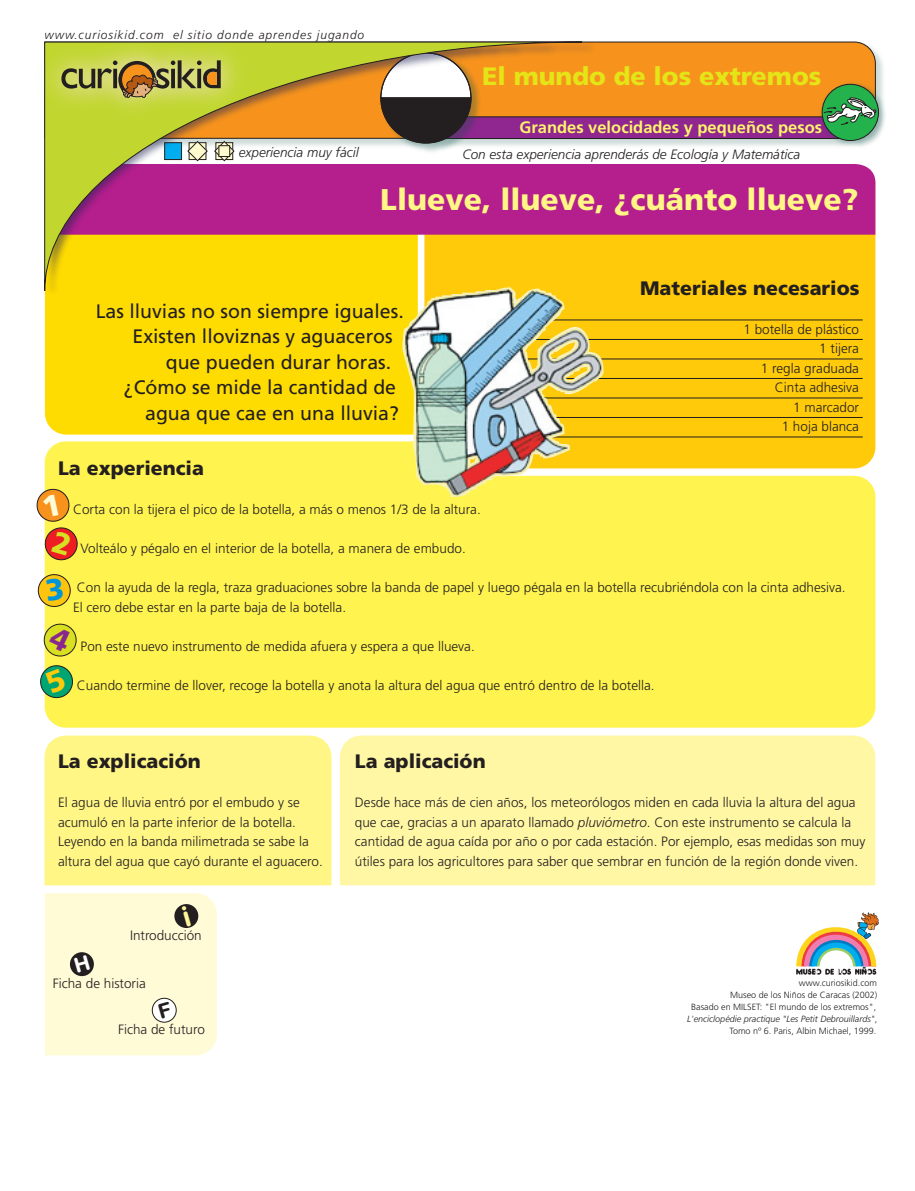
<style>
.page{position:relative;width:915px;height:1191px;background:#fff}
.page>*{position:absolute;margin:0;border:0;box-sizing:border-box;transform-origin:0 0}
.t1{font:900 30px "Frutiger";color:#fff685}
.t2{font:900 25.2px "Frutiger";color:#e4e417}
.t3{font:19.5px "Frutiger";color:#231f20}
.t4{font:900 19.5px "Frutiger";color:#231f20}
.t5{font:700 16.5px "Frutiger";color:#fff46d}
.t6{font:300 13.5px/19.5px "Frutiger";color:#231f20}
.t7{font:italic 300 13.5px "Frutiger";color:#231f20}
.t8{font:italic 300 12px "Frutiger";letter-spacing:.075em;color:#231f20}
.t9{font:300 9px/12px "Frutiger";color:#231f20;text-align:right}
.s1{font-style:italic}
</style>
<div class="page">
<div style="left:340px;top:735px;width:535px;height:150px;background:#fff7a4"></div>
<div style="left:44px;top:735px;width:287px;height:150px;background:#fff685"></div>
<div style="left:45px;top:441px;width:830px;height:287px;background:#fff34f"></div>
<div style="left:597px;top:235px;width:278px;height:233px;background:#feca0a"></div>
<div style="left:45px;top:296px;width:357px;height:138px;background:#ffdc01"></div>
<div style="left:597px;top:164px;width:278px;height:71px;background:#b41e8d"></div>
<svg style="left:597px;top:42px;width:278px;height:10px;background:#eb8f23"></svg>
<svg style="left:603px;top:397px;width:259px;height:1px"></svg>
<svg style="left:603px;top:417px;width:259px;height:1px"></svg>
<svg style="left:603px;top:436px;width:259px;height:1px"></svg>
<svg style="left:603px;top:378px;width:259px;height:1px"></svg>
<svg style="left:603px;top:358px;width:259px;height:1px"></svg>
<svg style="left:603px;top:339px;width:259px;height:1px"></svg>
<svg style="left:603px;top:319px;width:259px;height:1px"></svg>
<svg style="left:796px;top:912px;width:82px;height:62px"></svg>
<img style="left:818px;top:81px;width:67px;height:66px">
<img style="left:45px;top:41px;width:552px;height:255px">
<svg style="left:44px;top:42px;width:538px;height:249px;background:#d58858"></svg>
<img style="left:44px;top:41px;width:8px;height:107px">
<img style="left:52px;top:41px;width:7px;height:107px">
<img style="left:214px;top:41px;width:68px;height:107px">
<img style="left:59px;top:41px;width:155px;height:111px">
<svg style="left:61px;top:60px;width:160px;height:42px;background:#a6a148"></svg>
<svg style="left:379px;top:52px;width:497px;height:92px;background:#c3804c"></svg>
<img style="left:402px;top:287px;width:201px;height:210px">
<svg style="left:36px;top:487px;width:43px;height:74px;background:#eb9e50"></svg>
<svg style="left:37px;top:573px;width:34px;height:35px"></svg>
<div style="left:45px;top:893px;width:172px;height:162px;background:#fffbd6"></div>
<svg style="left:40px;top:622px;width:38px;height:78px;background:#a5cd59"></svg>
<p class="t8" style="left:45px;top:28px;width:321px">www.curiosikid.com el sitio donde aprendes jugando</p>
<p class="t7" style="left:239px;top:144px;width:121px">experiencia muy fácil</p>
<h2 class="t2" style="left:482px;top:61px;width:340px">El mundo de los extremos</h2>
<p class="t5" style="left:519px;top:118px;width:304px">Grandes velocidades y pequeños pesos</p>
<p class="t7" style="left:462px;top:146px;width:339px">Con esta experiencia aprenderás de Ecología y Matemática</p>
<h1 class="t1" style="left:380px;top:182px;width:479px">Llueve, llueve, ¿cuánto llueve?</h1>
<h3 class="t4" style="left:640px;top:276px;width:221px">Materiales necesarios</h3>
<h3 class="t3" style="left:96px;top:300px;width:309px">Las lluvias no son siempre iguales.</h3>
<h3 class="t3" style="left:132px;top:325px;width:262px">Existen lloviznas y aguaceros</h3>
<h3 class="t3" style="left:166px;top:351px;width:227px">que pueden durar horas.</h3>
<h3 class="t3" style="left:124px;top:376px;width:273px">¿Cómo se mide la cantidad de</h3>
<h3 class="t3" style="left:145px;top:402px;width:255px">agua que cae en una lluvia?</h3>
<p class="t6" style="left:743px;top:319px;width:117px;text-align:right">1 botella de plástico<br>1 tijera<br>1 regla graduada<br>Cinta adhesiva<br>1 marcador<br>1 hoja blanca</p>
<h3 class="t4" style="left:58px;top:457px;width:147px">La experiencia</h3>
<p class="t6" style="left:73px;top:500px;width:409px">Corta con la tijera el pico de la botella, a más o menos 1/3 de la altura.</p>
<p class="t6" style="left:81px;top:539px;width:386px">Volteálo y pégalo en el interior de la botella, a manera de embudo.</p>
<p class="t6" style="left:73px;top:578px;width:773px">Con la ayuda de la regla, traza graduaciones sobre la banda de papel y luego pégala en la botella recubriéndola con la cinta adhesiva.<br>El cero debe estar en la parte baja de la botella.</p>
<p class="t6" style="left:81px;top:636px;width:395px">Pon este nuevo instrumento de medida afuera y espera a que llueva.</p>
<p class="t6" style="left:77px;top:675px;width:579px">Cuando termine de llover, recoge la botella y anota la altura del agua que entró dentro de la botella.</p>
<h3 class="t4" style="left:58px;top:749px;width:144px">La explicación</h3>
<p class="t6" style="left:58px;top:792px;width:266px">El agua de lluvia entró por el embudo y se acumuló en la parte inferior de la botella.<br>Leyendo en la banda milimetrada se sabe la altura del agua que cayó durante el aguacero.</p>
<p class="t6" style="left:130px;top:925px;width:73px">Introducción</p>
<p class="t6" style="left:53px;top:973px;width:95px">Ficha de historia</p>
<p class="t6" style="left:118px;top:1020px;width:88px">Ficha de futuro</p>
<h3 class="t4" style="left:355px;top:749px;width:132px">La aplicación</h3>
<p class="t6" style="left:355px;top:792px;width:512px">Desde hace más de cien años, los meteorólogos miden en cada lluvia la altura del agua que cae, gracias a un aparato llamado <span class="s1">pluviómetro</span>. Con este instrumento se calcula la cantidad de agua caída por año o por cada estación. Por ejemplo, esas medidas son muy útiles para los agricultores para saber que sembrar en función de la región donde viven.</p>
<p class="t9" style="left:687px;top:977px;width:191px">www.curiosikid.com<br>Museo de los Niños de Caracas (2002)<br>Basado en MILSET: "El mundo de los extremos", <span class="s1">L'enciclopédie practique "Les Petit Debrouillards"</span>, Tomo nº 6. Paris, Albin Michael, 1999.</p>
</div>
